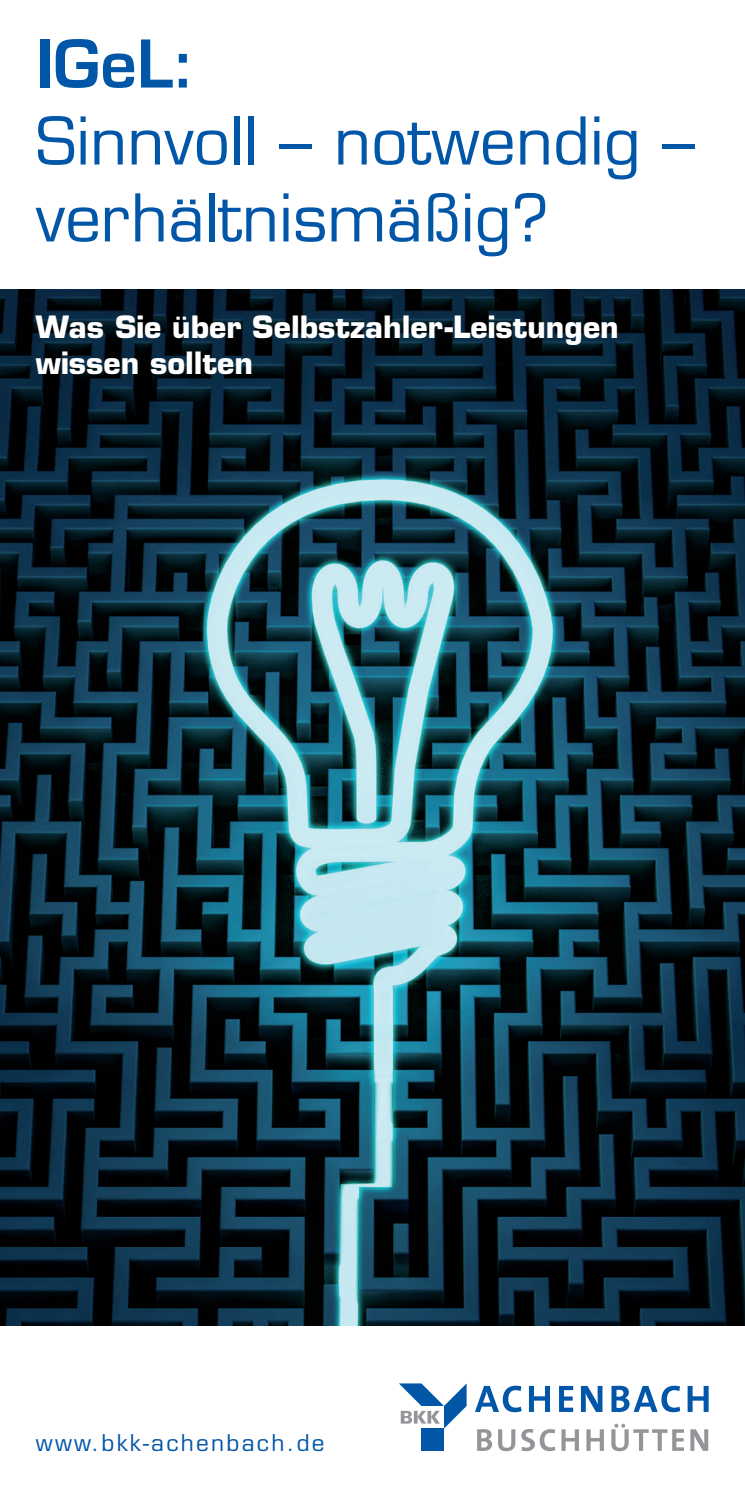
<style>
.page{position:relative;width:745px;height:1487px;background:#fff}
.page>*{position:absolute;margin:0;border:0;box-sizing:border-box;transform-origin:0 0}
.valeo_n_headline{font:64px/77px "Eurostile LT Std";color:#0156a8}
.BKK_AB_schwanger_zwi{font:700 30px/36px "Eurostile LT Std";color:#fff}
.t1{font:22.5px "Eurostile LT Std";letter-spacing:.1em;color:#0156a8}
.s1{font-weight:600}
</style>
<div class="page">
<img style="left:0;top:289px;width:744px;height:1037px">
<div style="left:421px;top:1428px;width:23px;height:23px;background:#0156a8"></div>
<svg style="left:399px;top:1383px;width:67px;height:45px"></svg>
<svg style="left:475px;top:1385px;width:233px;height:27px"></svg>
<svg style="left:477px;top:1424px;width:231px;height:27px"></svg>
<p class="valeo_n_headline" style="left:36px;top:26px;width:660px"><span class="s1">IGeL:<br></span>Sinnvoll – notwendig – verhältnismäßig?</p>
<p class="BKK_AB_schwanger_zwi" style="left:36px;top:309px;width:584px">Was Sie über Selbstzahler-Leistungen wissen sollten</p>
<p class="t1" style="left:36px;top:1429px;width:290px">www.bkk-achenbach.de</p>
</div>
